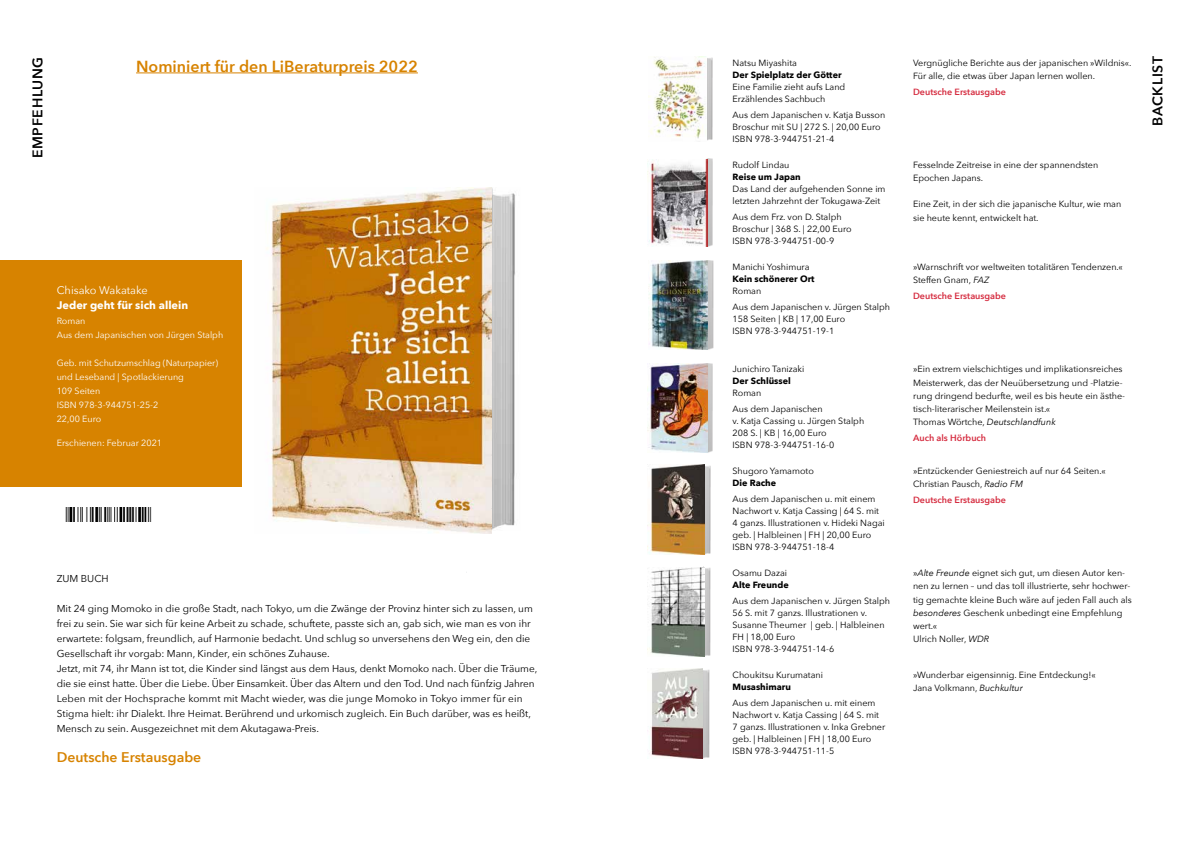
<style>
.page{position:relative;width:1191px;height:842px;background:#fff}
.page>*{position:absolute;margin:0;border:0;box-sizing:border-box;transform-origin:0 0}
.t1{font:600 16px "Avenir Next";color:#d78300}
.t2{font:600 14px "Avenir Next";color:#d78300}
.t3{font:600 14px "Avenir Next";letter-spacing:.05em;color:#000}
.t4{font:700 11px "Avenir Next";color:#fff}
.t5{font:11px "Avenir Next";color:#fff}
.t6{font:10px/15px "Avenir Next";color:#000}
.t7{font:9px/12px "Avenir Next";color:#000}
.t8{font:9px/14px "Avenir Next";color:#fff}
.t9{font:700 9px "Avenir Next";color:#000}
.t10{font:600 9px "Avenir Next";color:#d52b3f}
.s1{font-style:italic}
</style>
<div class="page">
<img style="left:706px;top:363px;width:7px;height:90px">
<img style="left:648px;top:363px;width:59px;height:89px">
<img style="left:648px;top:57px;width:65px;height:84px">
<img style="left:706px;top:159px;width:7px;height:88px">
<img style="left:648px;top:159px;width:59px;height:87px">
<img style="left:648px;top:465px;width:63px;height:89px">
<img style="left:649px;top:567px;width:62px;height:89px">
<img style="left:647px;top:669px;width:63px;height:89px">
<img style="left:708px;top:261px;width:6px;height:89px">
<img style="left:649px;top:261px;width:59px;height:89px">
<img style="left:491px;top:188px;width:24px;height:342px">
<img style="left:266px;top:188px;width:225px;height:346px">
<div style="left:0;top:261px;width:241px;height:226px;background:#d78300"></div>
<img style="left:65px;top:507px;width:87px;height:15px">
<hr style="left:136px;top:72px;width:282px;height:1px;background:#d78300">
<h2 class="t3" style="left:26px;top:158px;width:103px;rotate:-90deg">EMPFEHLUNG</h2>
<h1 class="t1" style="left:136px;top:52px;width:283px">Nominiert für den LiBeraturpreis 2022</h1>
<p class="t5" style="left:57px;top:281px;width:93px">Chisako Wakatake</p>
<p class="t4" style="left:57px;top:296px;width:133px">Jeder geht für sich allein</p>
<p class="t8" style="left:57px;top:314px;width:168px">Roman<br>Aus dem Japanischen von Jürgen Stalph</p>
<p class="t8" style="left:57px;top:356px;width:163px">Geb. mit Schutzumschlag (Naturpapier) und Leseband | Spotlackierung<br>109 Seiten<br>ISBN 978-3-944751-25-2<br>22,00 Euro</p>
<p class="t8" style="left:57px;top:436px;width:107px">Erschienen: Februar 2021</p>
<p class="t6" style="left:57px;top:570px;width:54px">ZUM BUCH</p>
<p class="t6" style="left:57px;top:600px;width:482px">Mit 24 ging Momoko in die große Stadt, nach Tokyo, um die Zwänge der Provinz hinter sich zu lassen, um frei zu sein. Sie war sich für keine Arbeit zu schade, schuftete, passte sich an, gab sich, wie man es von ihr erwartete: folgsam, freundlich, auf Harmonie bedacht. Und schlug so unversehens den Weg ein, den die Gesellschaft ihr vorgab: Mann, Kinder, ein schönes Zuhause.<br>Jetzt, mit 74, ihr Mann ist tot, die Kinder sind längst aus dem Haus, denkt Momoko nach. Über die Träume, die sie einst hatte. Über die Liebe. Über Einsamkeit. Über das Altern und den Tod. Und nach fünfzig Jahren Leben mit der Hochsprache kommt mit Macht wieder, was die junge Momoko in Tokyo immer für ein Stigma hielt: ihr Dialekt. Ihre Heimat. Berührend und urkomisch zugleich. Ein Buch darüber, was es heißt, Mensch zu sein. Ausgezeichnet mit dem Akutagawa-Preis.</p>
<h2 class="t2" style="left:57px;top:745px;width:146px">Deutsche Erstausgabe</h2>
<p class="t7" style="left:732px;top:56px;width:66px">Natsu Miyashita</p>
<p class="t9" style="left:732px;top:67px;width:111px">Der Spielplatz der Götter</p>
<p class="t7" style="left:732px;top:80px;width:114px">Eine Familie zieht aufs Land<br>Erzählendes Sachbuch</p>
<p class="t7" style="left:732px;top:108px;width:154px">Aus dem Japanischen v. Katja Busson<br>Broschur mit SU | 272 S. | 20,00 Euro<br>ISBN 978-3-944751-21-4</p>
<p class="t7" style="left:732px;top:159px;width:58px">Rudolf Lindau</p>
<p class="t9" style="left:732px;top:169px;width:70px">Reise um Japan</p>
<p class="t7" style="left:732px;top:183px;width:154px">Das Land der aufgehenden Sonne im letzten Jahrzehnt der Tokugawa-Zeit</p>
<p class="t7" style="left:732px;top:211px;width:121px">Aus dem Frz. von D. Stalph<br>Broschur | 368 S. | 22,00 Euro<br>ISBN 978-3-944751-00-9</p>
<p class="t7" style="left:732px;top:261px;width:79px">Manichi Yoshimura</p>
<p class="t9" style="left:732px;top:271px;width:83px">Kein schönerer Ort</p>
<p class="t7" style="left:732px;top:282px;width:159px;line-height:16px">Roman<br>Aus dem Japanischen v. Jürgen Stalph</p>
<p class="t7" style="left:732px;top:312px;width:114px">158 Seiten | KB | 17,00 Euro<br>ISBN 978-3-944751-19-1</p>
<p class="t7" style="left:732px;top:363px;width:73px">Junichiro Tanizaki</p>
<p class="t9" style="left:732px;top:373px;width:60px">Der Schlüssel</p>
<p class="t7" style="left:732px;top:385px;width:92px;line-height:16px">Roman<br>Aus dem Japanischen</p>
<p class="t7" style="left:732px;top:415px;width:133px">v. Katja Cassing u. Jürgen Stalph<br>208 S. | KB | 16,00 Euro<br>ISBN 978-3-944751-16-0</p>
<p class="t7" style="left:732px;top:465px;width:83px">Shugoro Yamamoto</p>
<p class="t9" style="left:732px;top:475px;width:45px">Die Rache</p>
<p class="t7" style="left:732px;top:493px;width:154px">Aus dem Japanischen u. mit einem Nachwort v. Katja Cassing | 64 S. mit 4 ganzs. Illustrationen v. Hideki Nagai geb. | Halbleinen | FH | 20,00 Euro ISBN 978-3-944751-18-4</p>
<p class="t7" style="left:732px;top:567px;width:56px">Osamu Dazai</p>
<p class="t9" style="left:732px;top:577px;width:58px">Alte Freunde</p>
<p class="t7" style="left:732px;top:595px;width:159px">Aus dem Japanischen v. Jürgen Stalph<br>56 S. mit 7 ganzs. Illustrationen v.<br>Susanne Theumer | geb. | Halbleinen<br>FH | 18,00 Euro<br>ISBN 978-3-944751-14-6</p>
<p class="t7" style="left:732px;top:669px;width:92px">Choukitsu Kurumatani</p>
<p class="t9" style="left:732px;top:679px;width:60px">Musashimaru</p>
<p class="t7" style="left:732px;top:697px;width:154px">Aus dem Japanischen u. mit einem Nachwort v. Katja Cassing | 64 S. mit 7 ganzs. Illustrationen v. Inka Grebner geb. | Halbleinen | FH | 18,00 Euro ISBN 978-3-944751-11-5</p>
<p class="t7" style="left:913px;top:56px;width:220px;line-height:13.3px">Vergnügliche Berichte aus der japanischen »Wildnis«.<br>Für alle, die etwas über Japan lernen wollen.</p>
<p class="t10" style="left:913px;top:84px;width:94px">Deutsche Erstausgabe</p>
<p class="t7" style="left:913px;top:157px;width:187px;line-height:13.3px">Fesselnde Zeitreise in eine der spannendsten<br>Epochen Japans.</p>
<p class="t7" style="left:913px;top:197px;width:210px;line-height:13.3px">Eine Zeit, in der sich die japanische Kultur, wie man sie heute kennt, entwickelt hat.</p>
<p class="t7" style="left:913px;top:260px;width:211px;line-height:13.3px">»Warnschrift vor weltweiten totalitären Tendenzen.«<br>Steffen Gnam, <span class="s1">FAZ</span></p>
<p class="t10" style="left:913px;top:288px;width:94px">Deutsche Erstausgabe</p>
<h2 class="t3" style="left:1145px;top:126px;width:71px;rotate:-90deg">BACKLIST</h2>
<p class="t7" style="left:913px;top:362px;width:214px;line-height:13.3px">»Ein extrem vielschichtiges und implikationsreiches Meisterwerk, das der Neuübersetzung und -Platzie&shy;rung dringend bedurfte, weil es bis heute ein ästhe&shy;tisch-literarischer Meilenstein ist.«<br>Thomas Wörtche, <span class="s1">Deutschlandfunk</span></p>
<p class="t10" style="left:913px;top:431px;width:75px">Auch als Hörbuch</p>
<p class="t7" style="left:913px;top:464px;width:194px;line-height:13.3px">»Entzückender Geniestreich auf nur 64 Seiten.«<br>Christian Pausch, <span class="s1">Radio FM</span></p>
<p class="t10" style="left:913px;top:492px;width:94px">Deutsche Erstausgabe</p>
<p class="t7" style="left:913px;top:566px;width:220px;line-height:13.3px">»<span class="s1">Alte Freunde</span> eignet sich gut, um diesen Autor ken&shy;nen zu lernen – und das toll illustrierte, sehr hochwer&shy;tig gemachte kleine Buch wäre auf jeden Fall auch als <span class="s1">besonderes</span> Geschenk unbedingt eine Empfehlung wert.«<br>Ulrich Noller, <span class="s1">WDR</span></p>
<p class="t7" style="left:913px;top:668px;width:184px;line-height:13.3px">»Wunderbar eigensinnig. Eine Entdeckung!«<br>Jana Volkmann, <span class="s1">Buchkultur</span></p>
</div>
